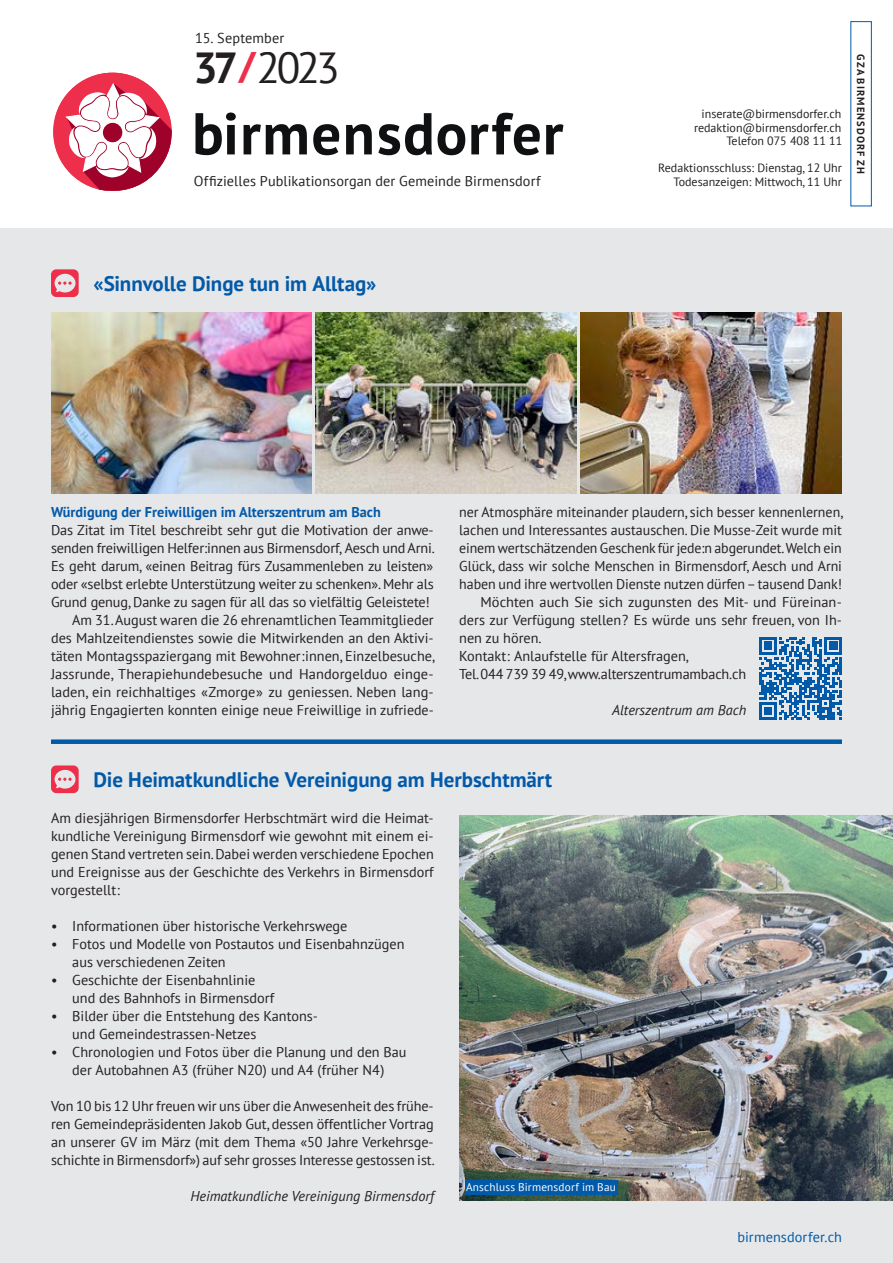
<style>
.page{position:relative;width:893px;height:1263px;background:#e6e7e9}
.page>*{position:absolute;margin:0;border:0;box-sizing:border-box;transform-origin:0 0}
.t1{font:43.35px "PT Sans";color:#231f20}
.t2{font:700 21px "PT Sans";letter-spacing:-.005em;color:#0159a9}
.t3{font:14.25px/18px "PT Sans";color:#231f20}
.t4{font:italic 14.25px "PT Sans";color:#231f20}
.t5{font:700 14.25px "PT Sans";color:#0159a9}
.t6{font:14.25px "PT Sans";letter-spacing:.005em;color:#0159a9}
.t7{font:12px/13.5px "PT Sans";color:#231f20;text-align:right}
.t8{font:11.25px "PT Sans";letter-spacing:.015em;color:#fff}
.t9{font:700 10.5px "PT Sans";letter-spacing:.1em;color:#231f20}
.s1{font-weight:700}
.s2{font-weight:700;color:#ee2f4c}
</style>
<div class="page">
<div style="left:0;top:0;width:893px;height:228px;background:#fff"></div>
<div style="left:850px;top:21px;width:22px;height:185px;border:1px solid #0159a9"></div>
<svg style="left:196px;top:113px;width:40px;height:42px"></svg>
<svg style="left:244px;top:124px;width:63px;height:30px"></svg>
<svg style="left:313px;top:124px;width:26px;height:31px"></svg>
<svg style="left:346px;top:124px;width:26px;height:30px"></svg>
<svg style="left:378px;top:113px;width:54px;height:42px"></svg>
<svg style="left:438px;top:124px;width:27px;height:31px"></svg>
<svg style="left:471px;top:113px;width:69px;height:42px"></svg>
<svg style="left:546px;top:124px;width:17px;height:30px"></svg>
<div style="left:53px;top:73px;width:119px;height:118px;background:#ee2f4c;border-radius:50%"></div>
<svg style="left:66px;top:82px;width:106px;height:109px"></svg>
<svg style="left:51px;top:269px;width:28px;height:28px"></svg>
<svg style="left:759px;top:637px;width:83px;height:83px"></svg>
<img style="left:51px;top:312px;width:261px;height:181px">
<img style="left:316px;top:312px;width:261px;height:181px">
<img style="left:581px;top:312px;width:261px;height:181px">
<div style="left:51px;top:739px;width:791px;height:5px;background:#0159a9"></div>
<svg style="left:51px;top:765px;width:28px;height:28px"></svg>
<img style="left:459px;top:816px;width:434px;height:385px">
<div style="left:465px;top:1180px;width:152px;height:15px;background:#0159a9"></div>
<p class="t3" style="left:195px;top:28px;width:91px">15. September</p>
<h1 class="t1" style="left:193px;top:40px;width:148px"><span class="s1">37</span><span class="s2">/</span>2023</h1>
<p class="t7" style="left:694px;top:107px;width:150px">inserate@birmensdorfer.ch redaktion@birmensdorfer.ch<br>Telefon 075 408 11 11</p>
<p class="t7" style="left:658px;top:161px;width:185px">Redaktionsschluss: Dienstag, 12 Uhr</p>
<p class="t3" style="left:194px;top:171px;width:348px">Offizielles Publikationsorgan der Gemeinde Birmensdorf</p>
<p class="t7" style="left:674px;top:175px;width:170px">Todesanzeigen: Mittwoch, 11 Uhr</p>
<p class="t9" style="left:868px;top:54px;width:121px;rotate:90deg">GZA BIRMENSDORF ZH</p>
<h2 class="t2" style="left:94px;top:269px;width:284px">«Sinnvolle Dinge tun im Alltag»</h2>
<p class="t5" style="left:51px;top:503px;width:331px">Würdigung der Freiwilligen im Alterszentrum am Bach</p>
<p class="t3" style="left:51px;top:521px;width:384px">Das Zitat im Titel beschreibt sehr gut die Motivation der anwe-</p>
<p class="t3" style="left:51px;top:539px;width:385px">senden freiwilligen Helfer:innen aus Birmensdorf, Aesch und Arni.</p>
<p class="t3" style="left:51px;top:557px;width:384px">Es geht darum, «einen Beitrag fürs Zusammenleben zu leisten»</p>
<p class="t3" style="left:51px;top:575px;width:384px">oder «selbst erlebte Unterstützung weiter zu schenken». Mehr als</p>
<p class="t3" style="left:51px;top:593px;width:380px">Grund genug, Danke zu sagen für all das so vielfältig Geleistete!</p>
<p class="t3" style="left:72px;top:611px;width:363px">Am 31. August waren die 26 ehrenamtlichen Teammitglieder</p>
<p class="t3" style="left:51px;top:629px;width:384px">des Mahlzeitendienstes sowie die Mitwirkenden an den Aktivi-</p>
<p class="t3" style="left:51px;top:647px;width:385px">täten Montagsspaziergang mit Bewohner:innen, Einzelbesuche,</p>
<p class="t3" style="left:51px;top:665px;width:384px">Jassrunde, Therapiehundebesuche und Handorgelduo einge-</p>
<p class="t3" style="left:51px;top:683px;width:384px">laden, ein reichhaltiges «Zmorge» zu geniessen. Neben lang-</p>
<p class="t3" style="left:51px;top:701px;width:384px">jährig Engagierten konnten einige neue Freiwillige in zufriede-</p>
<p class="t3" style="left:459px;top:503px;width:385px">ner Atmosphäre miteinander plaudern, sich besser kennenlernen,</p>
<p class="t3" style="left:459px;top:521px;width:384px">lachen und Interessantes austauschen. Die Musse-Zeit wurde mit</p>
<p class="t3" style="left:459px;top:539px;width:384px">einem wertschätzenden Geschenk für jede:n abgerundet. Welch ein</p>
<p class="t3" style="left:459px;top:557px;width:384px">Glück, dass wir solche Menschen in Birmensdorf, Aesch und Arni</p>
<p class="t3" style="left:459px;top:575px;width:384px">haben und ihre wertvollen Dienste nutzen dürfen – tausend Dank!</p>
<p class="t3" style="left:480px;top:593px;width:363px">Möchten auch Sie sich zugunsten des Mit- und Füreinan-</p>
<p class="t3" style="left:459px;top:611px;width:384px">ders zur Verfügung stellen? Es würde uns sehr freuen, von Ih-</p>
<p class="t3" style="left:459px;top:629px;width:84px">nen zu hören.</p>
<p class="t3" style="left:459px;top:647px;width:231px">Kontakt: Anlaufstelle für Altersfragen,</p>
<p class="t3" style="left:459px;top:665px;width:288px">Tel. 044 739 39 49, www.alterszentrumambach.ch</p>
<p class="t4" style="left:612px;top:701px;width:136px">Alterszentrum am Bach</p>
<h2 class="t2" style="left:94px;top:765px;width:460px">Die Heimatkundliche Vereinigung am Herbschtmärt</h2>
<p class="t3" style="left:51px;top:809px;width:384px;text-align:justify">Am diesjährigen Birmensdorfer Herbschtmärt wird die Heimat&shy;kundliche Vereinigung Birmensdorf wie gewohnt mit einem ei&shy;genen Stand vertreten sein. Dabei werden verschiedene Epochen und Ereignisse aus der Geschichte des Verkehrs in Birmensdorf vorgestellt:</p>
<p class="t3" style="left:51px;top:917px;width:298px">• Informationen über historische Verkehrswege</p>
<p class="t3" style="left:72px;top:935px;width:334px;text-indent:-21px">• Fotos und Modelle von Postautos und Eisenbahnzügen aus verschiedenen Zeiten</p>
<p class="t3" style="left:72px;top:971px;width:203px;text-indent:-21px">• Geschichte der Eisenbahnlinie und des Bahnhofs in Birmensdorf</p>
<p class="t3" style="left:72px;top:1007px;width:247px;text-indent:-21px">• Bilder über die Entstehung des Kantons&shy;und Gemeindestrassen-Netzes</p>
<p class="t3" style="left:51px;top:1043px;width:357px;text-align:center">• Chronologien und Fotos über die Planung und den Bau der Autobahnen A3 (früher N20) und A4 (früher N4)</p>
<p class="t3" style="left:51px;top:1097px;width:385px;text-align:justify">Von 10 bis 12 Uhr freuen wir uns über die Anwesenheit des frühe&shy;ren Gemeindepräsidenten Jakob Gut, dessen öffentlicher Vortrag an unserer GV im März (mit dem Thema «50 Jahre Verkehrsge&shy;schichte in Birmensdorf») auf sehr grosses Interesse gestossen ist.</p>
<p class="t4" style="left:190px;top:1187px;width:245px">Heimatkundliche Vereinigung Birmensdorf</p>
<p class="t8" style="left:466px;top:1180px;width:151px">Anschluss Birmensdorf im Bau</p>
<p class="t6" style="left:737px;top:1227px;width:106px">birmensdorfer.ch</p>
</div>
